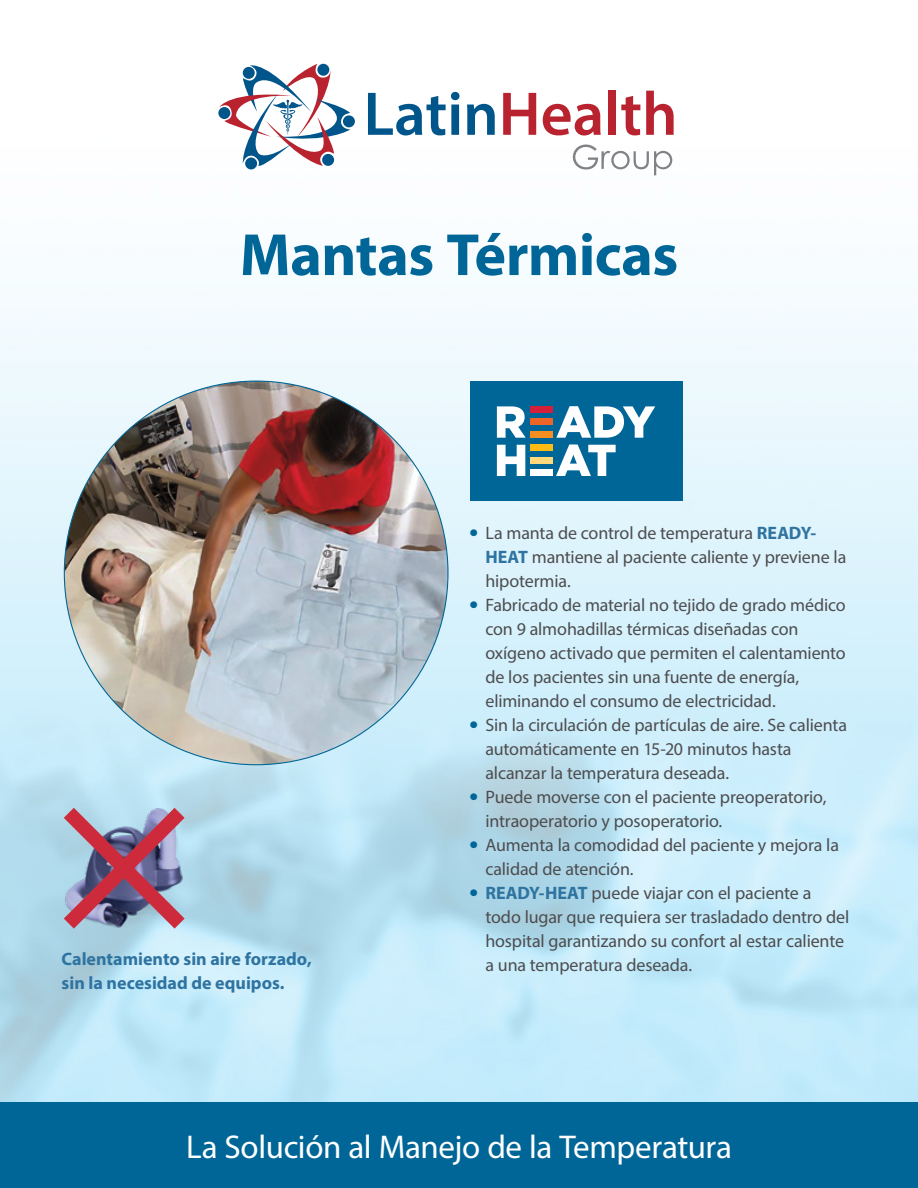
<style>
.page{position:relative;width:918px;height:1188px;background:#fff}
.page>*{position:absolute;margin:0;border:0;box-sizing:border-box;transform-origin:0 0}
.t1{font:700 60px "Myriad Pro";letter-spacing:-.01em;color:#006697}
.t2{font:33px "Myriad Pro";letter-spacing:-.01em;color:#fff}
.t3{font:18px/24px "Myriad Pro";letter-spacing:-.01em;color:#4d4d4f}
.t4{font:700 18px "Myriad Pro";color:#2f74a1}
.s1{font-weight:900;font-size:24px;color:#006697}
.s2{font-weight:700;color:#2f74a1}
</style>
<div class="page">
<img style="left:0;top:63px;width:918px;height:1040px">
<svg style="left:368px;top:92px;width:92px;height:43px"></svg>
<svg style="left:467px;top:104px;width:28px;height:31px"></svg>
<svg style="left:503px;top:93px;width:33px;height:42px"></svg>
<svg style="left:543px;top:104px;width:58px;height:31px"></svg>
<div style="left:608px;top:91px;width:8px;height:44px;background:#b8232f"></div>
<svg style="left:621px;top:96px;width:19px;height:39px"></svg>
<svg style="left:646px;top:91px;width:28px;height:44px"></svg>
<svg style="left:569px;top:143px;width:104px;height:32px"></svg>
<svg style="left:219px;top:64px;width:131px;height:103px"></svg>
<div style="left:243px;top:67px;width:12px;height:12px;background:#00558b;border-radius:50%"></div>
<div style="left:245px;top:158px;width:12px;height:11px;background:#00558b;border-radius:50%"></div>
<div style="left:218px;top:107px;width:12px;height:12px;background:#00558b;border-radius:50%"></div>
<div style="left:322px;top:154px;width:12px;height:12px;background:#00558b;border-radius:50%"></div>
<div style="left:343px;top:115px;width:12px;height:12px;background:#00558b;border-radius:50%"></div>
<div style="left:317px;top:64px;width:12px;height:12px;background:#00558b;border-radius:50%"></div>
<div style="left:0;top:1103px;width:918px;height:85px;background:#006697"></div>
<div style="left:470px;top:381px;width:213px;height:120px;background:#006697"></div>
<svg style="left:497px;top:406px;width:29px;height:32px"></svg>
<svg style="left:556px;top:406px;width:99px;height:32px"></svg>
<svg style="left:497px;top:445px;width:28px;height:31px"></svg>
<svg style="left:556px;top:445px;width:60px;height:31px"></svg>
<div style="left:530px;top:406px;width:23px;height:7px;background:#d61f38"></div>
<div style="left:530px;top:419px;width:23px;height:6px;background:#ec6526"></div>
<div style="left:530px;top:431px;width:23px;height:7px;background:#f78f20"></div>
<div style="left:530px;top:444px;width:23px;height:7px;background:#fcbc13"></div>
<div style="left:530px;top:457px;width:23px;height:6px;background:#ffd87b"></div>
<div style="left:530px;top:469px;width:23px;height:7px;background:#fff"></div>
<img style="left:64px;top:381px;width:384px;height:384px;border-radius:192px">
<svg style="left:64px;top:808px;width:121px;height:121px;background:#9d7d97"></svg>
<h1 class="t1" style="left:240px;top:216px;width:440px">Mantas Térmicas</h1>
<p class="t3" style="left:485px;top:520px;width:362px;text-indent:-16px"><span class="s1">•</span> La manta de control de temperatura <span class="s2">READY-<br>HEAT</span> mantiene al paciente caliente y previene la hipotermia.</p>
<p class="t3" style="left:485px;top:592px;width:362px;text-indent:-16px"><span class="s1">•</span> Fabricado de material no tejido de grado médico con 9 almohadillas térmicas diseñadas con oxígeno activado que permiten el calentamiento de los pacientes sin una fuente de energía, eliminando el consumo de electricidad.</p>
<p class="t3" style="left:485px;top:712px;width:363px;text-indent:-16px"><span class="s1">•</span> Sin la circulación de partículas de aire. Se calienta automáticamente en 15-20 minutos hasta alcanzar la temperatura deseada.</p>
<p class="t3" style="left:485px;top:784px;width:343px;text-indent:-16px"><span class="s1">•</span> Puede moverse con el paciente preoperatorio, intraoperatorio y posoperatorio.</p>
<p class="t3" style="left:485px;top:832px;width:355px;text-indent:-16px"><span class="s1">•</span> Aumenta la comodidad del paciente y mejora la calidad de atención.</p>
<p class="t3" style="left:485px;top:880px;width:365px;text-indent:-16px"><span class="s1">•</span> <span class="s2">READY-HEAT</span> puede viajar con el paciente a todo lugar que requiera ser trasladado dentro del hospital garantizando su confort al estar caliente</p>
<p class="t4" style="left:62px;top:947px;width:252px">Calentamiento sin aire forzado,</p>
<p class="t3" style="left:485px;top:952px;width:208px">a una temperatura deseada.</p>
<p class="t4" style="left:62px;top:971px;width:224px">sin la necesidad de equipos.</p>
<h2 class="t2" style="left:186px;top:1126px;width:548px">La Solución al Manejo de la Temperatura</h2>
</div>
